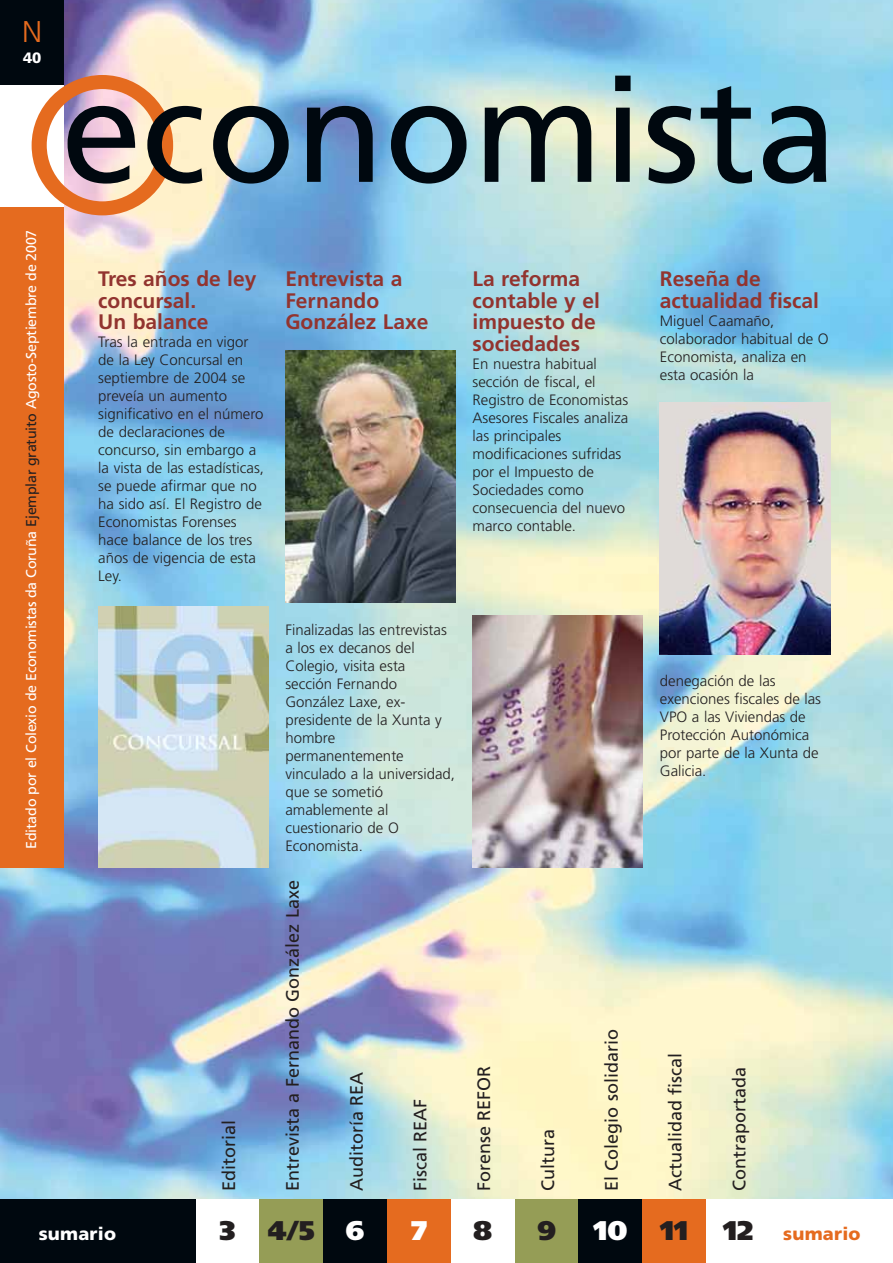
<style>
.page{position:relative;width:893px;height:1263px;background:#fff}
.page>*{position:absolute;margin:0;border:0;box-sizing:border-box;transform-origin:0 0}
.t1{font:145.5px "Frutiger";color:#00080f}
.t2{font:300 30px "Frutiger";color:#e56b1f}
.t3{font:900 27px "Frutiger";color:#231f20}
.t4{font:900 27px "Frutiger";color:#fff}
.t5{font:700 21px/21.8px "Frutiger";color:#92342f}
.t6{font:18px "Frutiger";color:#231f20}
.t7{font:900 18px "Frutiger";letter-spacing:.01em;color:#fff}
.t8{font:900 18px "Frutiger";letter-spacing:.01em;color:#e56b1f}
.t9{font:300 15px/18px "Frutiger";color:#231f20}
.t10{font:900 15px "Frutiger";color:#fff}
.t11{font:14.25px "Frutiger";letter-spacing:-.015em;color:#fff}
.s1{font-family:"Futura";font-size:180px;color:#e56b1f}
.s2{color:#231f20}
.s3{color:#fff}
</style>
<div class="page">
<img style="left:0;top:0;width:892px;height:1199px">
<div style="left:0;top:207px;width:64px;height:660px;background:#e56b1f"></div>
<div style="left:0;top:0;width:64px;height:85px;background:#00080f"></div>
<div style="left:0;top:85px;width:64px;height:122px;background:#fff"></div>
<div style="left:0;top:1199px;width:192px;height:64px;background:#00080f"></div>
<img style="left:98px;top:607px;width:170px;height:260px">
<img style="left:472px;top:615px;width:170px;height:252px">
<img style="left:659px;top:403px;width:171px;height:252px">
<div style="left:132px;top:1199px;width:64px;height:64px;background:#00080f"></div>
<div style="left:259px;top:1199px;width:64px;height:64px;background:#959d56"></div>
<div style="left:323px;top:1199px;width:64px;height:64px;background:#00080f"></div>
<div style="left:387px;top:1199px;width:64px;height:64px;background:#e56b1f"></div>
<div style="left:514px;top:1199px;width:64px;height:64px;background:#959d56"></div>
<div style="left:578px;top:1199px;width:64px;height:64px;background:#00080f"></div>
<div style="left:642px;top:1199px;width:64px;height:64px;background:#e56b1f"></div>
<img style="left:285px;top:350px;width:170px;height:252px">
<h2 class="t2" style="left:22px;top:19px;width:22px">N</h2>
<p class="t10" style="left:23px;top:51px;width:20px">40</p>
<h1 class="t1" style="left:25px;top:73px;width:814px"><span class="s1">O</span>economista</h1>
<p class="t11" style="left:25px;top:849px;width:621px;rotate:-90deg">Editado por el Colexio de Economistas da Coruña <span class="s2">Ejemplar gratuito</span> Agosto-Septiembre de 2007</p>
<h3 class="t5" style="left:98px;top:269px;width:160px">Tres años de ley concursal.<br>Un balance</h3>
<p class="t9" style="left:98px;top:334px;width:167px">Tras la entrada en vigor de la Ley Concursal en septiembre de 2004 se preveía un aumento significativo en el número de declaraciones de concurso, sin embargo a la vista de las estadísticas, se puede afirmar que no ha sido así. El Registro de<br>Economistas Forenses hace balance de los tres años de vigencia de esta<br>Ley.</p>
<p class="t6" style="left:222px;top:1191px;width:72px;rotate:-90deg">Editorial</p>
<h3 class="t5" style="left:285px;top:269px;width:144px">Entrevista a<br>Fernando<br>González Laxe</h3>
<h3 class="t5" style="left:472px;top:269px;width:129px">La reforma contable y el impuesto de sociedades</h3>
<p class="t9" style="left:472px;top:356px;width:157px">En nuestra habitual sección de fiscal, el<br>Registro de Economistas<br>Asesores Fiscales analiza las principales modificaciones sufridas por el Impuesto de<br>Sociedades como consecuencia del nuevo marco contable.</p>
<p class="t9" style="left:285px;top:622px;width:171px">Finalizadas las entrevistas a los ex decanos del<br>Colegio, visita esta sección Fernando<br>González Laxe, ex&shy;presidente de la Xunta y hombre permanentemente vinculado a la universidad, que se sometió amablemente al cuestionario de O</p>
<p class="t9" style="left:285px;top:838px;width:79px">Economista.</p>
<p class="t6" style="left:285px;top:1191px;width:313px;rotate:-90deg">Entrevista a Fernando González Laxe</p>
<p class="t6" style="left:349px;top:1191px;width:121px;rotate:-90deg">Auditoría REA</p>
<p class="t6" style="left:413px;top:1191px;width:94px;rotate:-90deg">Fiscal REAF</p>
<p class="t6" style="left:477px;top:1191px;width:127px;rotate:-90deg">Forense REFOR</p>
<p class="t6" style="left:540px;top:1191px;width:63px;rotate:-90deg">Cultura</p>
<p class="t6" style="left:604px;top:1191px;width:164px;rotate:-90deg">El Colegio solidario</p>
<h3 class="t5" style="left:659px;top:269px;width:161px">Reseña de actualidad fiscal</h3>
<p class="t9" style="left:659px;top:313px;width:170px">Miguel Caamaño, colaborador habitual de O<br>Economista, analiza en esta ocasión la</p>
<p class="t9" style="left:659px;top:673px;width:163px">denegación de las exenciones fiscales de las<br>VPO a las Viviendas de<br>Protección Autonómica por parte de la Xunta de<br>Galicia.</p>
<p class="t6" style="left:668px;top:1191px;width:140px;rotate:-90deg">Actualidad fiscal</p>
<p class="t6" style="left:732px;top:1191px;width:125px;rotate:-90deg">Contraportada</p>
<h3 class="t3" style="left:219px;top:1220px;width:146px">3 4/5 <span class="s3">6</span></h3>
<h3 class="t4" style="left:411px;top:1220px;width:17px">7</h3>
<h3 class="t3" style="left:473px;top:1220px;width:20px">8</h3>
<h3 class="t3" style="left:537px;top:1220px;width:20px">9</h3>
<h3 class="t4" style="left:593px;top:1220px;width:96px">10 <span class="s2">11</span></h3>
<h3 class="t3" style="left:723px;top:1220px;width:32px">12</h3>
<p class="t7" style="left:39px;top:1226px;width:79px">sumario</p>
<p class="t8" style="left:783px;top:1226px;width:79px">sumario</p>
</div>
